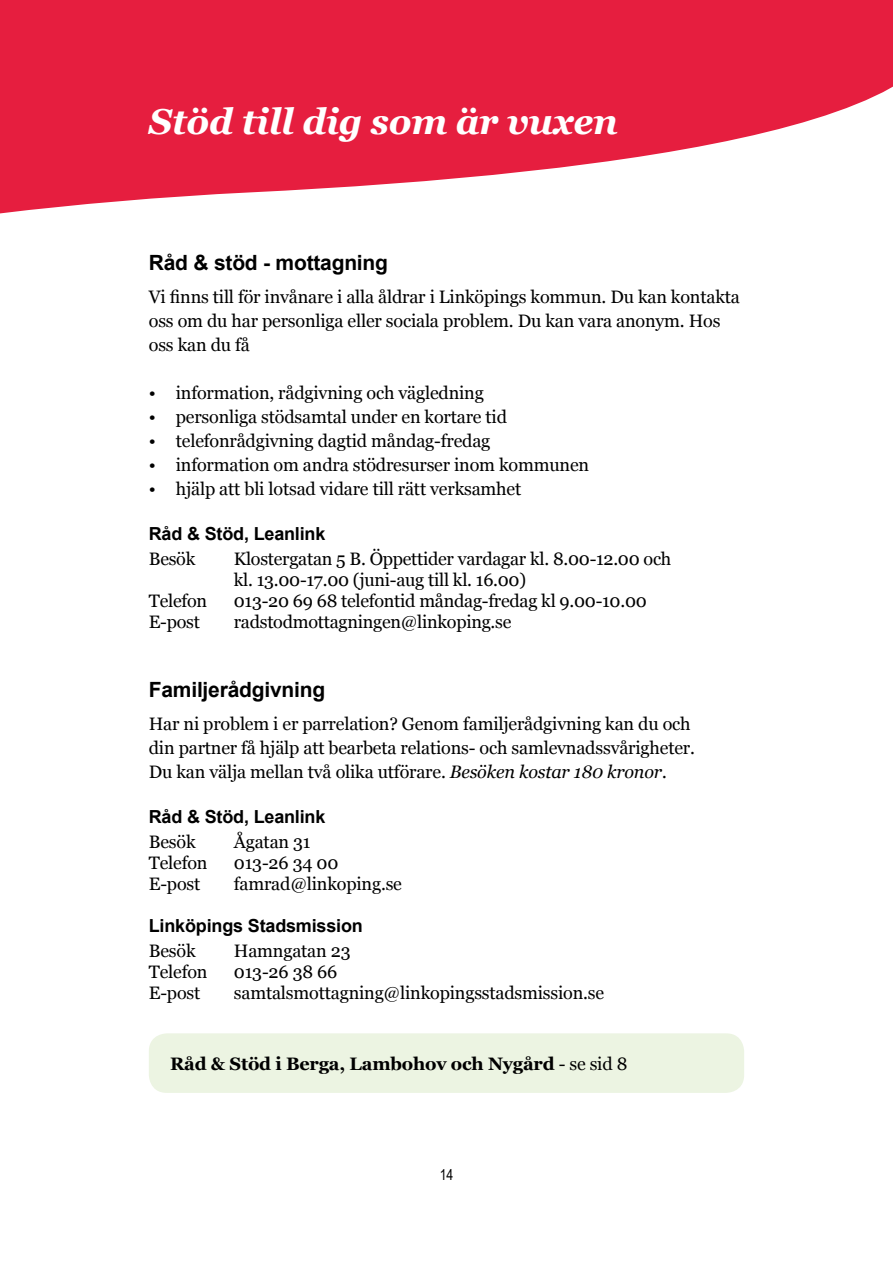
<style>
.page{position:relative;width:893px;height:1263px;background:#fff}
.page>*{position:absolute;margin:0;border:0;box-sizing:border-box;transform-origin:0 0}
.t1{font:italic 700 36px "Georgia";letter-spacing:-.01em;color:#fff}
.t2{font:700 21px "Arial";letter-spacing:-.01em;color:#000}
.t3{font:18px/24px "Georgia";letter-spacing:-.01em;color:#000}
.t4{font:700 18px "Arial";letter-spacing:-.01em;color:#000}
.t5{font:700 18px "Georgia";letter-spacing:-.01em;color:#000}
.t6{font:15px "Arial Narrow";color:#000}
.s1{font-style:italic}
.s2{font-weight:400}
</style>
<div class="page">
<svg style="left:0;top:0;width:893px;height:214px;fill:#e61e3f"></svg>
<div style="left:149px;top:1033px;width:595px;height:60px;background:#ecf4e2;border-radius:18px"></div>
<h1 class="t1" style="left:149px;top:98px;width:471px">Stöd till dig som är vuxen</h1>
<p class="t2" style="left:149px;top:248px;width:241px">Råd &amp; stöd - mottagning</p>
<p class="t3" style="left:149px;top:285px;width:593px">Vi finns till för invånare i alla åldrar i Linköpings kommun. Du kan kontakta oss om du har personliga eller sociala problem. Du kan vara anonym. Hos oss kan du få</p>
<p class="t3" style="left:149px;top:381px;width:337px">• information, rådgivning och vägledning</p>
<p class="t3" style="left:149px;top:405px;width:360px">• personliga stödsamtal under en kortare tid</p>
<p class="t3" style="left:149px;top:429px;width:343px">• telefonrådgivning dagtid måndag-fredag</p>
<p class="t3" style="left:149px;top:453px;width:442px">• information om andra stödresurser inom kommunen</p>
<p class="t3" style="left:149px;top:477px;width:374px">• hjälp att bli lotsad vidare till rätt verksamhet</p>
<p class="t4" style="left:149px;top:521px;width:178px">Råd &amp; Stöd, Leanlink</p>
<p class="t3" style="left:149px;top:547px;width:48px">Besök</p>
<p class="t3" style="left:234px;top:549px;width:439px;line-height:21px">Klostergatan 5 B. Öppettider vardagar kl. 8.00-12.00 och kl. 13.00-17.00 (juni-aug till kl. 16.00)</p>
<p class="t3" style="left:149px;top:589px;width:60px">Telefon</p>
<p class="t3" style="left:234px;top:589px;width:414px">013-20 69 68 telefontid måndag-fredag kl 9.00-10.00</p>
<p class="t3" style="left:149px;top:610px;width:53px">E-post</p>
<p class="t3" style="left:234px;top:610px;width:279px">radstodmottagningen@linkoping.se</p>
<p class="t2" style="left:149px;top:675px;width:178px">Familjerådgivning</p>
<p class="t3" style="left:149px;top:712px;width:548px">Har ni problem i er parrelation? Genom familjerådgivning kan du och din partner få hjälp att bearbeta relations- och samlevnadssvårigheter.<br>Du kan välja mellan två olika utförare. <span class="s1">Besöken kostar 180 kronor.</span></p>
<p class="t4" style="left:149px;top:804px;width:178px">Råd &amp; Stöd, Leanlink</p>
<p class="t3" style="left:149px;top:830px;width:48px">Besök</p>
<p class="t3" style="left:234px;top:830px;width:78px">Ågatan 31</p>
<p class="t3" style="left:149px;top:851px;width:60px">Telefon</p>
<p class="t3" style="left:234px;top:851px;width:106px">013-26 34 00</p>
<p class="t3" style="left:149px;top:872px;width:53px">E-post</p>
<p class="t3" style="left:234px;top:872px;width:170px">famrad@linkoping.se</p>
<p class="t4" style="left:149px;top:913px;width:216px">Linköpings Stadsmission</p>
<p class="t3" style="left:149px;top:939px;width:48px">Besök</p>
<p class="t3" style="left:234px;top:939px;width:118px">Hamngatan 23</p>
<p class="t3" style="left:149px;top:960px;width:60px">Telefon</p>
<p class="t3" style="left:234px;top:960px;width:105px">013-26 38 66</p>
<p class="t3" style="left:149px;top:981px;width:53px">E-post</p>
<p class="t3" style="left:234px;top:981px;width:372px">samtalsmottagning@linkopingsstadsmission.se</p>
<p class="t5" style="left:170px;top:1052px;width:459px">Råd &amp; Stöd i Berga, Lambohov och Nygård <span class="s2">- se sid 8</span></p>
<p class="t6" style="left:440px;top:1164px;width:15px">14</p>
</div>
